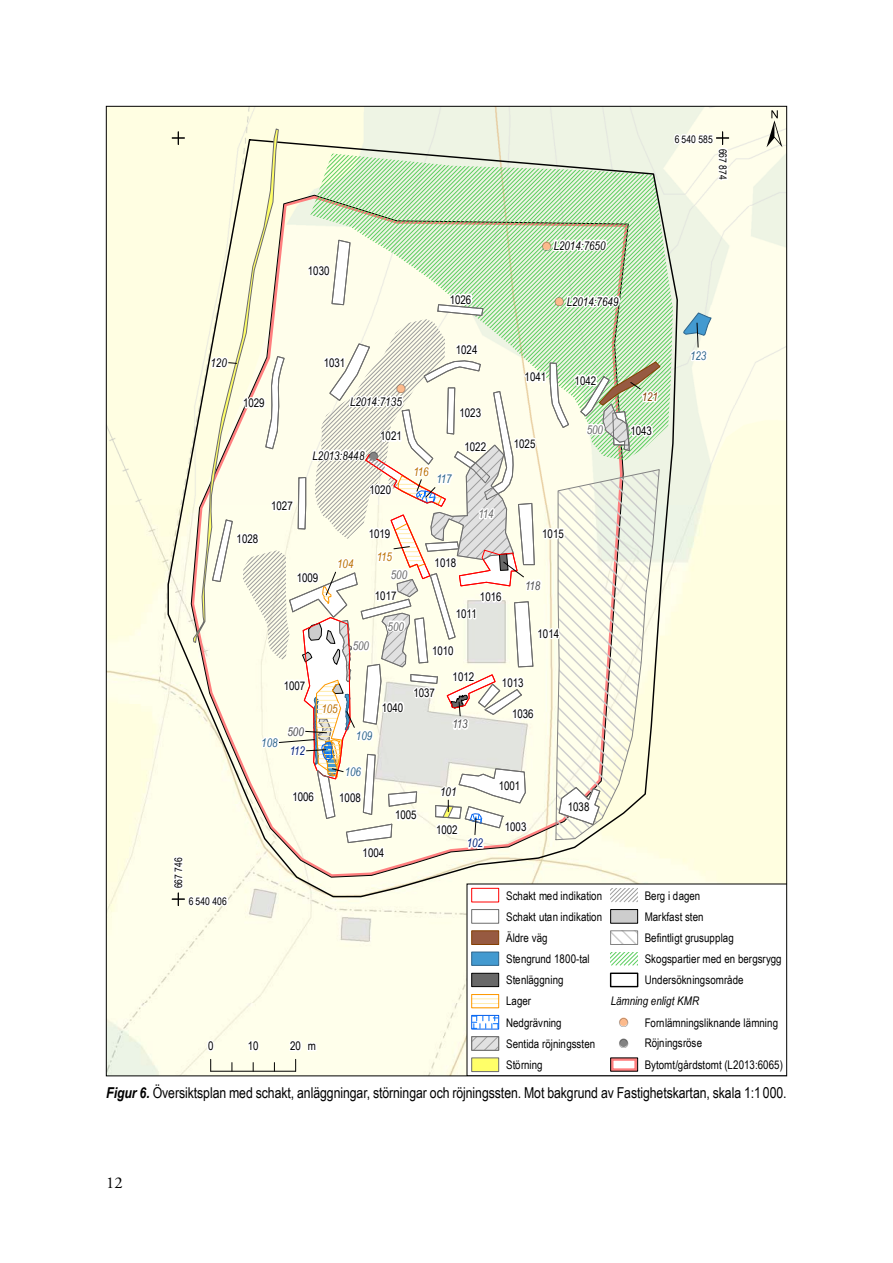
<style>
.page{position:relative;width:893px;height:1263px;background:#fff}
.page>*{position:absolute;margin:0;border:0;box-sizing:border-box;transform-origin:0 0}
.t1{font:52.5px "ESRI North";color:#000}
.t2{font:16.5px "Adobe Garamond Pro";color:#000}
.t3{font:15px "Arial Narrow";letter-spacing:-.005em;color:#000}
.t4{font:12.3px "ESRI Default Marker";color:#fcba8c}
.t5{font:12.3px "ESRI Default Marker";color:#838383}
.t6{font:11.85px/21.1px "Arial Narrow";color:#000}
.t7{font:italic 11.85px "Arial Narrow";color:#000}
.t8{font:italic 11.85px "Arial Narrow";color:#2c648b}
.t9{font:italic 11.85px "Arial Narrow";color:#686868}
.t10{font:italic 11.85px "Arial Narrow";color:#bb7000}
.t11{font:italic 11.85px "Arial Narrow";color:#4d4d4d}
.t12{font:italic 11.85px "Arial Narrow";color:#002076}
.t13{font:italic 11.85px "Arial Narrow";color:#843f00}
.t14{font:10.5px "Arial Narrow";letter-spacing:-.01em;color:#000}
.s1{font-family:"ESRI Default Marker";font-style:normal;font-size:12.3px;color:#fcba8c}
.s2{font-family:"ESRI Default Marker";font-style:normal;font-size:12.3px}
.s3{color:#000}
.s4{font-family:"ESRI Default Marker";font-style:normal;font-size:12.3px;color:#838383}
.s5{font-weight:700;font-style:italic}
</style>
<div class="page">
<img style="left:108px;top:108px;width:677px;height:966px">
<hr style="left:211px;top:1071px;width:85px;height:1px;background:#000">
<svg style="left:205px;top:1037px;width:11px;height:34px"></svg>
<svg style="left:245px;top:1036px;width:16px;height:18px"></svg>
<svg style="left:285px;top:1037px;width:33px;height:34px"></svg>
<svg style="left:165px;top:127px;width:570px;height:782px;background:#ecefda"></svg>
<svg style="left:467px;top:884px;width:318px;height:190px"></svg>
<p class="t14" style="left:171px;top:888px;width:33px;rotate:-90deg">667 746</p>
<p class="t14" style="left:675px;top:132px;width:40px">6 540 585</p>
<p class="t14" style="left:731px;top:149px;width:33px;rotate:90deg">667 874</p>
<p class="t6" style="left:308px;top:260px;width:23px">1030</p>
<p class="t6" style="left:450px;top:288px;width:23px">1026</p>
<p class="t7" style="left:543px;top:237px;width:65px"><span class="s1">!</span><span class="s2">(</span> L2014:7650</p>
<p class="t7" style="left:555px;top:293px;width:65px"><span class="s1">!</span><span class="s2">(</span> L2014:7649</p>
<p class="t7" style="left:211px;top:355px;width:18px">120</p>
<p class="t6" style="left:243px;top:392px;width:23px">1029</p>
<p class="t6" style="left:237px;top:528px;width:23px">1028</p>
<p class="t6" style="left:271px;top:495px;width:23px">1027</p>
<p class="t6" style="left:324px;top:351px;width:23px">1031</p>
<p class="t4" style="left:397px;top:381px;width:10px">!<span class="s3">(</span></p>
<p class="t7" style="left:350px;top:393px;width:53px">L2014:7135</p>
<p class="t6" style="left:380px;top:425px;width:23px">1021</p>
<p class="t7" style="left:313px;top:447px;width:67px">L2013:8448 <span class="s4">!</span><span class="s2">(</span></p>
<p class="t6" style="left:369px;top:479px;width:23px">1020</p>
<p class="t10" style="left:337px;top:556px;width:18px">104</p>
<p class="t6" style="left:369px;top:522px;width:23px">1019</p>
<p class="t10" style="left:377px;top:549px;width:17px">115</p>
<p class="t6" style="left:456px;top:338px;width:23px">1024</p>
<p class="t6" style="left:459px;top:402px;width:23px">1023</p>
<p class="t10" style="left:414px;top:463px;width:17px">116</p>
<p class="t8" style="left:437px;top:471px;width:17px">117</p>
<p class="t6" style="left:464px;top:436px;width:23px">1022</p>
<p class="t9" style="left:478px;top:506px;width:17px">114</p>
<p class="t6" style="left:435px;top:552px;width:23px">1018</p>
<p class="t6" style="left:297px;top:567px;width:23px">1009</p>
<p class="t9" style="left:391px;top:567px;width:18px">500</p>
<p class="t6" style="left:375px;top:585px;width:23px">1017</p>
<p class="t9" style="left:353px;top:638px;width:18px">500</p>
<p class="t9" style="left:388px;top:618px;width:18px">500</p>
<p class="t6" style="left:480px;top:586px;width:23px">1016</p>
<p class="t6" style="left:456px;top:603px;width:22px">1011</p>
<p class="t6" style="left:432px;top:640px;width:23px">1010</p>
<p class="t6" style="left:525px;top:366px;width:23px">1041</p>
<p class="t6" style="left:514px;top:433px;width:23px">1025</p>
<p class="t6" style="left:542px;top:523px;width:23px">1015</p>
<p class="t11" style="left:525px;top:577px;width:17px">118</p>
<p class="t6" style="left:538px;top:623px;width:23px">1014</p>
<p class="t6" style="left:284px;top:674px;width:23px">1007</p>
<p class="t8" style="left:261px;top:734px;width:18px">108</p>
<p class="t11" style="left:288px;top:723px;width:18px">500</p>
<p class="t12" style="left:290px;top:743px;width:17px">112</p>
<p class="t10" style="left:321px;top:700px;width:18px">105</p>
<p class="t8" style="left:356px;top:727px;width:18px">109</p>
<p class="t6" style="left:382px;top:696px;width:23px">1040</p>
<p class="t8" style="left:345px;top:763px;width:18px">106</p>
<p class="t6" style="left:413px;top:682px;width:23px">1037</p>
<p class="t6" style="left:453px;top:666px;width:23px">1012</p>
<p class="t11" style="left:452px;top:716px;width:17px">113</p>
<p class="t6" style="left:502px;top:671px;width:23px">1013</p>
<p class="t6" style="left:512px;top:703px;width:23px">1036</p>
<p class="t6" style="left:575px;top:369px;width:23px">1042</p>
<p class="t9" style="left:587px;top:421px;width:18px">500</p>
<p class="t6" style="left:292px;top:786px;width:23px">1006</p>
<p class="t6" style="left:339px;top:786px;width:23px">1008</p>
<p class="t6" style="left:363px;top:841px;width:23px">1004</p>
<p class="t6" style="left:395px;top:804px;width:23px">1005</p>
<p class="t7" style="left:440px;top:784px;width:18px">101</p>
<p class="t6" style="left:436px;top:818px;width:23px">1002</p>
<p class="t12" style="left:467px;top:835px;width:18px">102</p>
<p class="t6" style="left:499px;top:775px;width:23px">1001</p>
<p class="t6" style="left:505px;top:816px;width:23px">1003</p>
<p class="t6" style="left:568px;top:795px;width:23px">1038</p>
<p class="t13" style="left:642px;top:389px;width:18px">121</p>
<p class="t6" style="left:630px;top:420px;width:23px">1043</p>
<p class="t8" style="left:690px;top:347px;width:18px">123</p>
<h1 class="t1" style="left:766px;top:99px;width:17px">±</h1>
<p class="t14" style="left:189px;top:893px;width:40px">6 540 406</p>
<p class="t6" style="left:208px;top:1035px;width:7px">0</p>
<p class="t6" style="left:248px;top:1035px;width:12px">10</p>
<p class="t6" style="left:290px;top:1035px;width:27px">20 m</p>
<p class="t6" style="left:506px;top:884px;width:98px">Schakt med indikation<br>Schakt utan indikation<br>Äldre väg<br>Stengrund 1800-tal<br>Stenläggning<br>Lager<br>Nedgrävning<br>Sentida röjningssten<br>Störning</p>
<p class="t6" style="left:645px;top:884px;width:138px">Berg i dagen<br>Markfast sten<br>Befintligt grusupplag<br>Skogspartier med en bergsrygg<br>Undersökningsområde</p>
<p class="t7" style="left:611px;top:993px;width:90px">Lämning enligt KMR</p>
<p class="t4" style="left:620px;top:1015px;width:10px">!<span class="s3">(</span></p>
<p class="t6" style="left:645px;top:1011px;width:135px">Fornlämningsliknande lämning</p>
<p class="t5" style="left:620px;top:1036px;width:10px">!<span class="s3">(</span></p>
<p class="t6" style="left:645px;top:1032px;width:140px">Röjningsröse<br>Bytomt/gårdstomt (L2013:6065)</p>
<p class="t3" style="left:106px;top:1081px;width:682px"><span class="s5">Figur 6.</span> Översiktsplan med schakt, anläggningar, störningar och röjningssten. Mot bakgrund av Fastighetskartan, skala 1:1 000.</p>
<h2 class="t2" style="left:106px;top:1173px;width:18px">12</h2>
</div>
